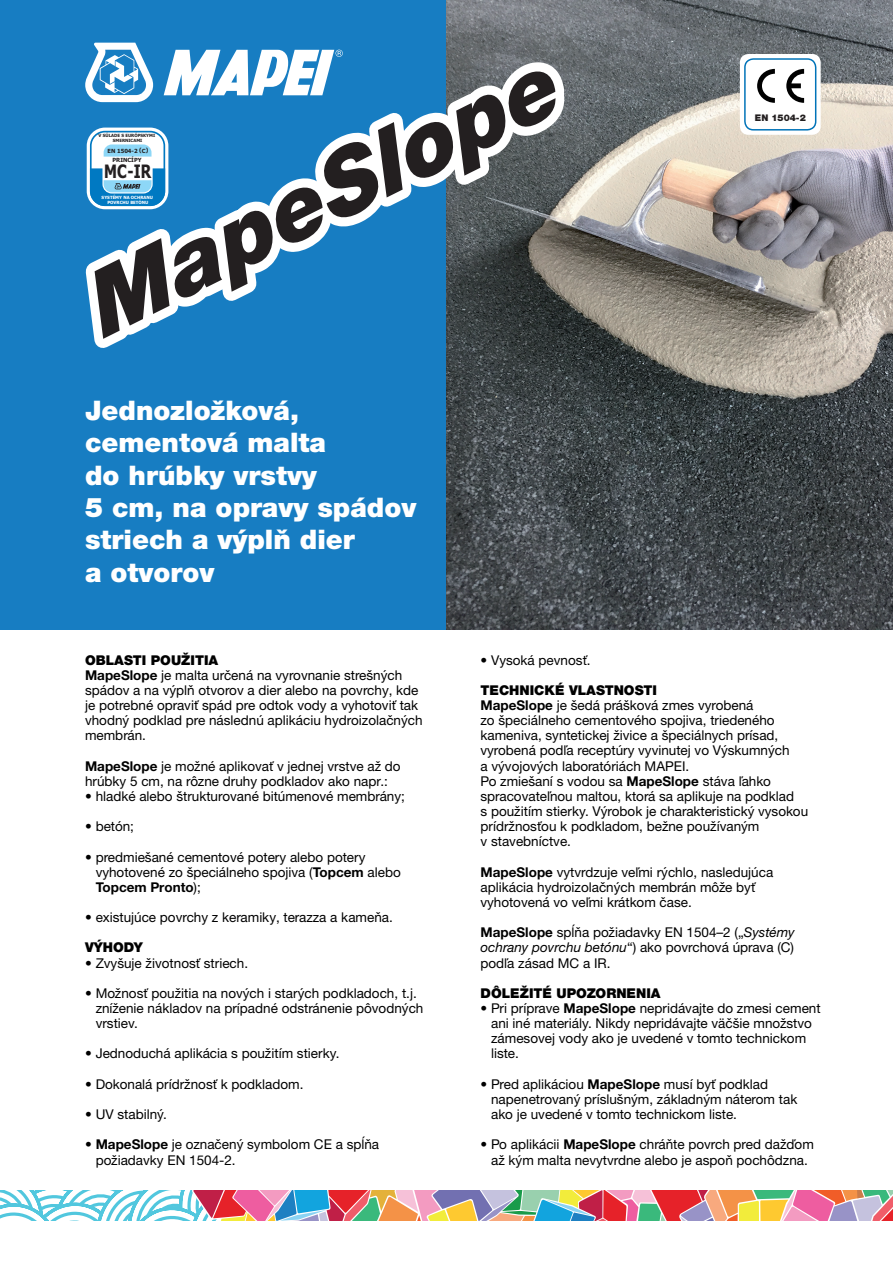
<style>
.page{position:relative;width:893px;height:1263px;background:#fff}
.page>*{position:absolute;margin:0;border:0;box-sizing:border-box;transform-origin:0 0}
.t1{font:italic 900 90px "Helvetica Neue LTW1 G";color:#231f20}
.t2{font:900 27px/32.4px "Helvetica Neue LTW1 G";color:#fff}
.t3{font:700 18.45px "Tahoma";color:#231f20;scale:.78 1}
.t4{font:13.5px/15.1px "Helvetica Neue LTW1 G";color:#000}
.t5{font:900 13.5px "Helvetica Neue LTW1 G";color:#000}
.t6{font:900 9.15px "Helvetica Neue LTW1 G";color:#231f20}
.t7{font:700 5.7px "Tahoma";color:#231f20}
.t8{font:700 4.35px/4.9px "Tahoma";color:#fff;text-align:center}
.t9{font:700 4.35px/4.9px "Tahoma";color:#231f20;text-align:center}
.s1{font-weight:700}
.s2{font-style:italic}
</style>
<div class="page">
<div style="left:0;top:0;width:893px;height:629px;background:#177dc2"></div>
<img style="left:446px;top:0;width:447px;height:629px">
<svg style="left:85px;top:37px;width:509px;height:332px"></svg>
<svg style="left:0;top:1191px;width:893px;height:29px;background:#bea5a3"></svg>
<div style="left:740px;top:54px;width:81px;height:81px;background:#fff;border-radius:9px"></div>
<div style="left:744px;top:58px;width:72px;height:73px;border:2px solid #0073b8;border-radius:9px"></div>
<svg style="left:757px;top:68px;width:48px;height:35px"></svg>
<p class="t1" style="left:66px;top:264px;width:518px;rotate:-27deg">MapeSlope</p>
<p class="t9" style="left:99px;top:133px;width:58px">V SÚLADE S EURÓPSKYMI<br>SMERNICAMI</p>
<p class="t7" style="left:108px;top:147px;width:42px">EN 1504-2 (C)</p>
<p class="t3" style="left:104px;top:158px;width:62px">MC-IR</p>
<p class="t7" style="left:112px;top:156px;width:31px">PRINCÍPY</p>
<p class="t8" style="left:102px;top:194px;width:53px">SYSTÉMY NA OCHRANU<br>POVRCHU BETÓNU</p>
<p class="t2" style="left:85px;top:394px;width:243px">Jednozložková, cementová malta do hrúbky vrstvy</p>
<p class="t2" style="left:85px;top:491px;width:333px">5 cm, na opravy spádov striech a výplň dier<br>a otvorov</p>
<p class="t6" style="left:755px;top:112px;width:52px">EN 1504-2</p>
<p class="t5" style="left:85px;top:651px;width:135px">OBLASTI POUŽITIA</p>
<p class="t4" style="left:85px;top:667px;width:339px"><span class="s1">MapeSlope</span> je malta určená na vyrovnanie strešných spádov a na výplň otvorov a dier alebo na povrchy, kde je potrebné opraviť spád pre odtok vody a vyhotoviť tak vhodný podklad pre následnú aplikáciu hydroizolačných membrán.</p>
<p class="t4" style="left:85px;top:758px;width:317px"><span class="s1">MapeSlope</span> je možné aplikovať v jednej vrstve až do hrúbky 5 cm, na rôzne druhy podkladov ako napr.:</p>
<p class="t4" style="left:85px;top:788px;width:321px">• hladké alebo štrukturované bitúmenové membrány;</p>
<p class="t4" style="left:85px;top:819px;width:50px">• betón;</p>
<p class="t4" style="left:96px;top:849px;width:307px;text-indent:-11px">• predmiešané cementové potery alebo potery vyhotovené zo špeciálneho spojiva (<span class="s1">Topcem</span> alebo<br><span class="s1">Topcem Pronto</span>);</p>
<p class="t4" style="left:85px;top:910px;width:309px">• existujúce povrchy z keramiky, terazza a kameňa.</p>
<p class="t5" style="left:85px;top:939px;width:59px">VÝHODY</p>
<p class="t4" style="left:85px;top:955px;width:165px">• Zvyšuje životnosť striech.</p>
<p class="t4" style="left:96px;top:985px;width:329px;text-indent:-11px">• Možnosť použitia na nových i starých podkladoch, t.j. zníženie nákladov na prípadné odstránenie pôvodných vrstiev.</p>
<p class="t4" style="left:85px;top:1046px;width:256px">• Jednoduchá aplikácia s použitím stierky.</p>
<p class="t4" style="left:85px;top:1076px;width:220px">• Dokonalá prídržnosť k podkladom.</p>
<p class="t4" style="left:85px;top:1106px;width:83px">• UV stabilný.</p>
<p class="t4" style="left:96px;top:1137px;width:285px;text-indent:-11px">• <span class="s1">MapeSlope</span> je označený symbolom CE a spĺňa požiadavky EN 1504-2.</p>
<p class="t4" style="left:480px;top:652px;width:112px">• Vysoká pevnosť.</p>
<p class="t5" style="left:480px;top:682px;width:178px">TECHNICKÉ VLASTNOSTI</p>
<p class="t4" style="left:480px;top:697px;width:311px"><span class="s1">MapeSlope</span> je šedá prášková zmes vyrobená<br>zo špeciálneho cementového spojiva, triedeného kameniva, syntetickej živice a špeciálnych prísad, vyrobená podľa receptúry vyvinutej vo Výskumných a vývojových laboratóriách MAPEI.</p>
<p class="t4" style="left:480px;top:773px;width:329px">Po zmiešaní s vodou sa <span class="s1">MapeSlope</span> stáva ľahko spracovateľnou maltou, ktorá sa aplikuje na podklad<br>s použitím stierky. Výrobok je charakteristický vysokou prídržnosťou k podkladom, bežne používaným<br>v stavebníctve.</p>
<p class="t4" style="left:480px;top:864px;width:294px"><span class="s1">MapeSlope</span> vytvrdzuje veľmi rýchlo, nasledujúca aplikácia hydroizolačných membrán môže byť vyhotovená vo veľmi krátkom čase.</p>
<p class="t4" style="left:480px;top:925px;width:316px;text-align:justify"><span class="s1">MapeSlope</span> spĺňa požiadavky EN 1504–2 („<span class="s2">Systémy ochrany povrchu betónu</span>“) ako povrchová úprava (C) podľa zásad MC a IR.</p>
<p class="t5" style="left:480px;top:985px;width:182px">DÔLEŽITÉ UPOZORNENIA</p>
<p class="t4" style="left:491px;top:1000px;width:331px;text-indent:-11px">• Pri príprave <span class="s1">MapeSlope</span> nepridávajte do zmesi cement ani iné materiály. Nikdy nepridávajte väčšie množstvo zámesovej vody ako je uvedené v tomto technickom liste.</p>
<p class="t4" style="left:491px;top:1076px;width:308px;text-indent:-11px">• Pred aplikáciou <span class="s1">MapeSlope</span> musí byť podklad napenetrovaný príslušným, základným náterom tak ako je uvedené v tomto technickom liste.</p>
<p class="t4" style="left:480px;top:1137px;width:335px;text-align:center">• Po aplikácii <span class="s1">MapeSlope</span> chráňte povrch pred dažďom až kým malta nevytvrdne alebo je aspoň pochôdzna.</p>
</div>
